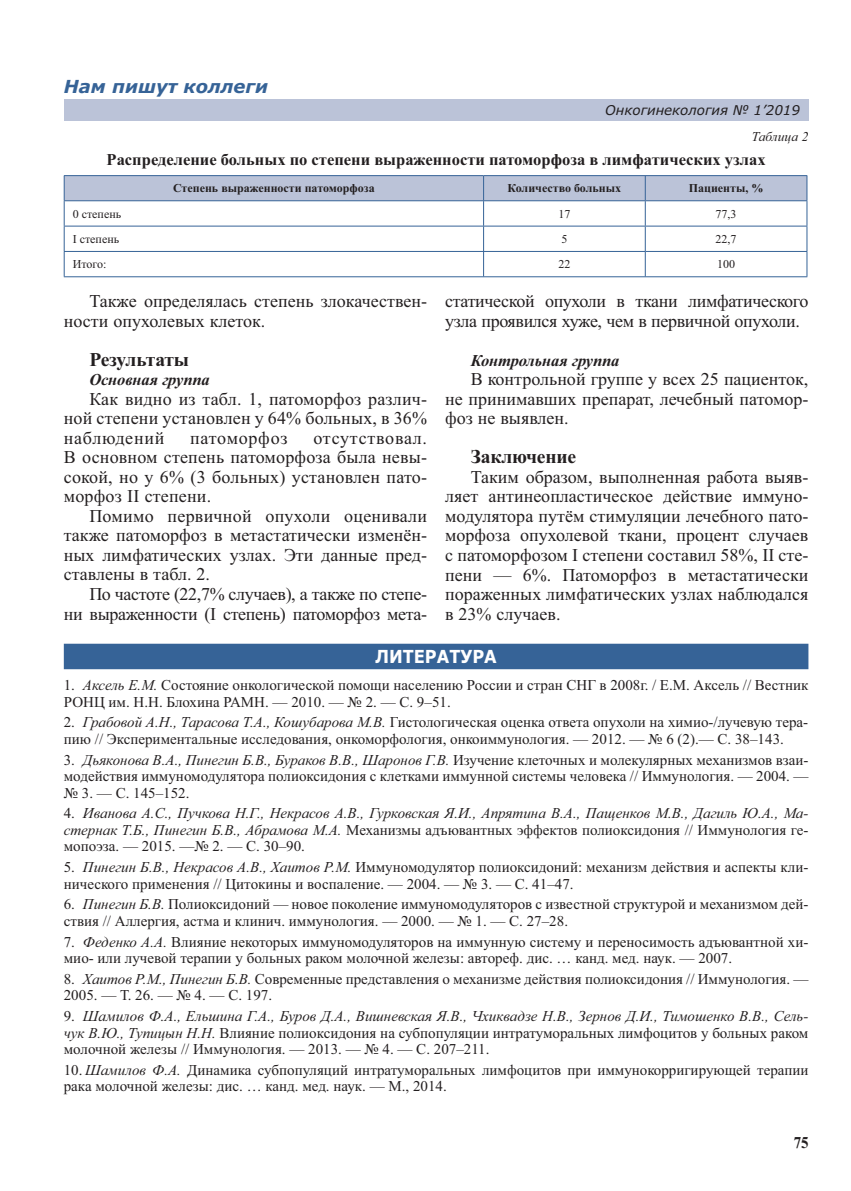
<style>
.page{position:relative;width:851px;height:1191px;background:#fff}
.page>*{position:absolute;margin:0;border:0;box-sizing:border-box;transform-origin:0 0}
.t1{font:700 19.5px "Times New Roman";letter-spacing:-.01em;color:#231f20}
.t2{font:18px/19.5px "Times New Roman";color:#231f20;text-align:justify}
.t3{font:18px/19.5px "Times New Roman";letter-spacing:-.02em;color:#231f20;text-align:right}
.t4{font:italic 700 18px "Verdana";color:#366397}
.t5{font:18px "Times New Roman";letter-spacing:.04em;color:#231f20}
.t6{font:700 18px "Verdana";color:#fff;scale:.9 1}
.t7{font:700 16.5px "Times New Roman";color:#231f20}
.t8{font:italic 700 16.5px "Times New Roman";letter-spacing:-.01em;color:#231f20}
.t9{font:700 16.5px "Times New Roman";color:#231f20;scale:.9 1}
.t10{font:15px/16.5px "Times New Roman";color:#231f20}
.t11{font:italic 15px/16.5px "Times New Roman";color:#231f20;text-align:justify}
.t12{font:italic 13.5px "Verdana";color:#231f20}
.t13{font:italic 13.5px "Times New Roman";color:#231f20}
.t14{font:700 12px "Times New Roman";color:#231f20}
.t15{font:12px "Times New Roman";color:#231f20}
.s1{font-style:italic}
.s2{font-style:normal}
</style>
<div class="page">
<div style="left:64px;top:99px;width:744px;height:21px;background:#bbc3d8"></div>
<hr style="left:64px;top:175px;width:419px;height:1px;background:#366397">
<hr style="left:483px;top:175px;width:324px;height:1px;background:#366397">
<svg style="left:64px;top:176px;width:743px;height:100px"></svg>
<hr style="left:64px;top:276px;width:743px;height:1px;background:#366397">
<div style="left:64px;top:643px;width:744px;height:26px;background:#366397"></div>
<p class="t4" style="left:64px;top:80px;width:206px">Нам пишут коллеги</p>
<p class="t12" style="left:605px;top:105px;width:196px">Онкогинекология № 1’2019</p>
<p class="t13" style="left:751px;top:132px;width:58px">Таблица 2</p>
<p class="t7" style="left:107px;top:154px;width:660px">Распределение больных по степени выраженности патоморфоза в лимфатических узлах</p>
<p class="t14" style="left:173px;top:184px;width:203px">Степень выраженности патоморфоза</p>
<p class="t14" style="left:507px;top:184px;width:115px">Количество больных</p>
<p class="t14" style="left:688px;top:184px;width:76px">Пациенты, %</p>
<p class="t15" style="left:73px;top:209px;width:50px">0 степень</p>
<p class="t15" style="left:558px;top:209px;width:13px">17</p>
<p class="t15" style="left:715px;top:209px;width:22px">77,3</p>
<p class="t15" style="left:73px;top:235px;width:48px">I степень</p>
<p class="t15" style="left:561px;top:235px;width:7px">5</p>
<p class="t15" style="left:715px;top:235px;width:22px">22,7</p>
<p class="t15" style="left:73px;top:260px;width:35px">Итого:</p>
<p class="t15" style="left:558px;top:260px;width:13px">22</p>
<p class="t15" style="left:717px;top:260px;width:19px">100</p>
<p class="t2" style="left:64px;top:293px;width:365px;text-indent:26px">Также определялась степень злокачествен&shy;ности опухолевых клеток.</p>
<h1 class="t1" style="left:89px;top:353px;width:101px">Результаты</h1>
<p class="t8" style="left:89px;top:370px;width:122px">Основная группа</p>
<p class="t2" style="left:64px;top:391px;width:365px;text-indent:26px">Как видно из табл. 1, патоморфоз различ&shy;ной степени установлен у 64% больных, в 36% наблюдений</p>
<p class="t5" style="left:190px;top:431px;width:99px">патоморфоз</p>
<p class="t2" style="left:64px;top:430px;width:365px;text-indent:249px">отсутствовал.<br>В основном степень патоморфоза была невы&shy;сокой, но у 6% (3 больных) установлен пато&shy;морфоз II степени.</p>
<p class="t2" style="left:64px;top:508px;width:365px;text-indent:26px">Помимо первичной опухоли оценивали также патоморфоз в метастатически изменён&shy;ных лимфатических узлах. Эти данные пред&shy;ставлены в табл. 2.</p>
<p class="t3" style="left:64px;top:586px;width:365px">По частоте (22,7% случаев), а также по степе-<br>ни выраженности (I степень) патоморфоз мета-</p>
<p class="t3" style="left:445px;top:293px;width:365px;text-align:left">статической опухоли в ткани лимфатического узла проявился хуже, чем в первичной опухоли.</p>
<p class="t8" style="left:470px;top:350px;width:150px">Контрольная группа</p>
<p class="t2" style="left:445px;top:371px;width:365px;text-indent:26px">В контрольной группе у всех 25 пациенток, не принимавших препарат, лечебный патомор&shy;фоз не выявлен.</p>
<h1 class="t1" style="left:470px;top:450px;width:107px">Заключение</h1>
<p class="t2" style="left:445px;top:469px;width:365px;text-indent:26px">Таким образом, выполненная работа выяв&shy;ляет антинеопластическое действие иммуно&shy;модулятора путём стимуляции лечебного пато&shy;морфоза опухолевой ткани, процент случаев с патоморфозом I степени составил 58%, II сте&shy;пени — 6%. Патоморфоз в метастатически пораженных лимфатических узлах наблюдался в 23% случаев.</p>
<p class="t6" style="left:375px;top:646px;width:136px">ЛИТЕРАТУРА</p>
<p class="t10" style="left:64px;top:678px;width:746px;text-indent:19px"><span class="s1">Аксель Е.М.</span> Состояние онкологической помощи населению России и стран СНГ в 2008г. / Е.М. Аксель // Вестник<br>РОНЦ им. Н.Н. Блохина РАМН. — 2010. — № 2. — С. 9–51.</p>
<p class="t10" style="left:64px;top:715px;width:13px">2.</p>
<p class="t10" style="left:64px;top:678px;width:13px">1.</p>
<p class="t10" style="left:64px;top:715px;width:745px;text-indent:19px"><span class="s1">Грабовой А.Н., Тарасова Т.А., Кошубарова М.В.</span> Гистологическая оценка ответа опухоли на химио-/лучевую тера&shy;пию // Экспериментальные исследования, онкоморфология, онкоиммунология. — 2012. — № 6 (2).— С. 38–143.</p>
<p class="t10" style="left:64px;top:752px;width:13px">3.</p>
<p class="t10" style="left:64px;top:752px;width:746px;text-align:justify;text-indent:19px"><span class="s1">Дьяконова В.А., Пинегин Б.В., Бураков В.В., Шаронов Г.В.</span> Изучение клеточных и молекулярных механизмов взаи&shy;модействия иммуномодулятора полиоксидония с клетками иммунной системы человека // Иммунология. — 2004. — № 3. — С. 145–152.</p>
<p class="t11" style="left:64px;top:806px;width:746px"><span class="s2">4.</span> Иванова А.С., Пучкова Н.Г., Некрасов А.В., Гурковская Я.И., Апрятина В.А., Пащенков М.В., Дагиль Ю.А., Ма&shy;стернак Т.Б., Пинегин Б.В., Абрамова М.А. <span class="s2">Механизмы адъювантных эффектов полиоксидония // Иммунология ге&shy;мопоэза. — 2015. —№ 2. — С. 30–90.</span></p>
<p class="t10" style="left:64px;top:860px;width:13px">5.</p>
<p class="t10" style="left:64px;top:860px;width:746px;text-indent:19px"><span class="s1">Пинегин Б.В., Некрасов А.В., Хаитов Р.М.</span> Иммуномодулятор полиоксидоний: механизм действия и аспекты кли&shy;нического применения // Цитокины и воспаление. — 2004. — № 3. — С. 41–47.</p>
<p class="t10" style="left:64px;top:897px;width:13px">6.</p>
<p class="t10" style="left:64px;top:897px;width:746px;text-indent:19px"><span class="s1">Пинегин Б.В.</span> Полиоксидоний — новое поколение иммуномодуляторов с известной структурой и механизмом дей&shy;ствия // Аллергия, acтма и клинич. иммунология. — 2000. — № 1. — С. 27–28.</p>
<p class="t10" style="left:64px;top:934px;width:13px">7.</p>
<p class="t10" style="left:64px;top:934px;width:746px;text-indent:19px"><span class="s1">Феденко А.А.</span> Влияние некоторых иммуномодуляторов на иммунную систему и переносимость адъювантной хи&shy;мио- или лучевой терапии у больных раком молочной железы: автореф. дис. … канд. мед. наук. — 2007.</p>
<p class="t10" style="left:64px;top:972px;width:13px">8.</p>
<p class="t10" style="left:64px;top:972px;width:746px;text-indent:19px"><span class="s1">Хаитов Р.М., Пинегин Б.В.</span> Современные представления о механизме действия полиоксидония // Иммунология. —<br>2005. — Т. 26. — № 4. — С. 197.</p>
<p class="t10" style="left:64px;top:1009px;width:746px;text-align:justify">9. <span class="s1">Шамилов Ф.А., Ельшина Г.А., Буров Д.А., Вишневская Я.В., Чхиквадзе Н.В., Зернов Д.И., Тимошенко В.В., Сель&shy;чук В.Ю., Тупицын Н.Н.</span> Влияние полиоксидония на субпопуляции интратуморальных лимфоцитов у больных раком молочной железы // Иммунология. — 2013. — № 4. — С. 207–211.</p>
<p class="t10" style="left:64px;top:1063px;width:746px">10. <span class="s1">Шамилов Ф.А.</span> Динамика субпопуляций интратуморальных лимфоцитов при иммунокорригирующей терапии рака молочной железы: дис. … канд. мед. наук. — М., 2014.</p>
<p class="t9" style="left:793px;top:1137px;width:18px">75</p>
</div>
